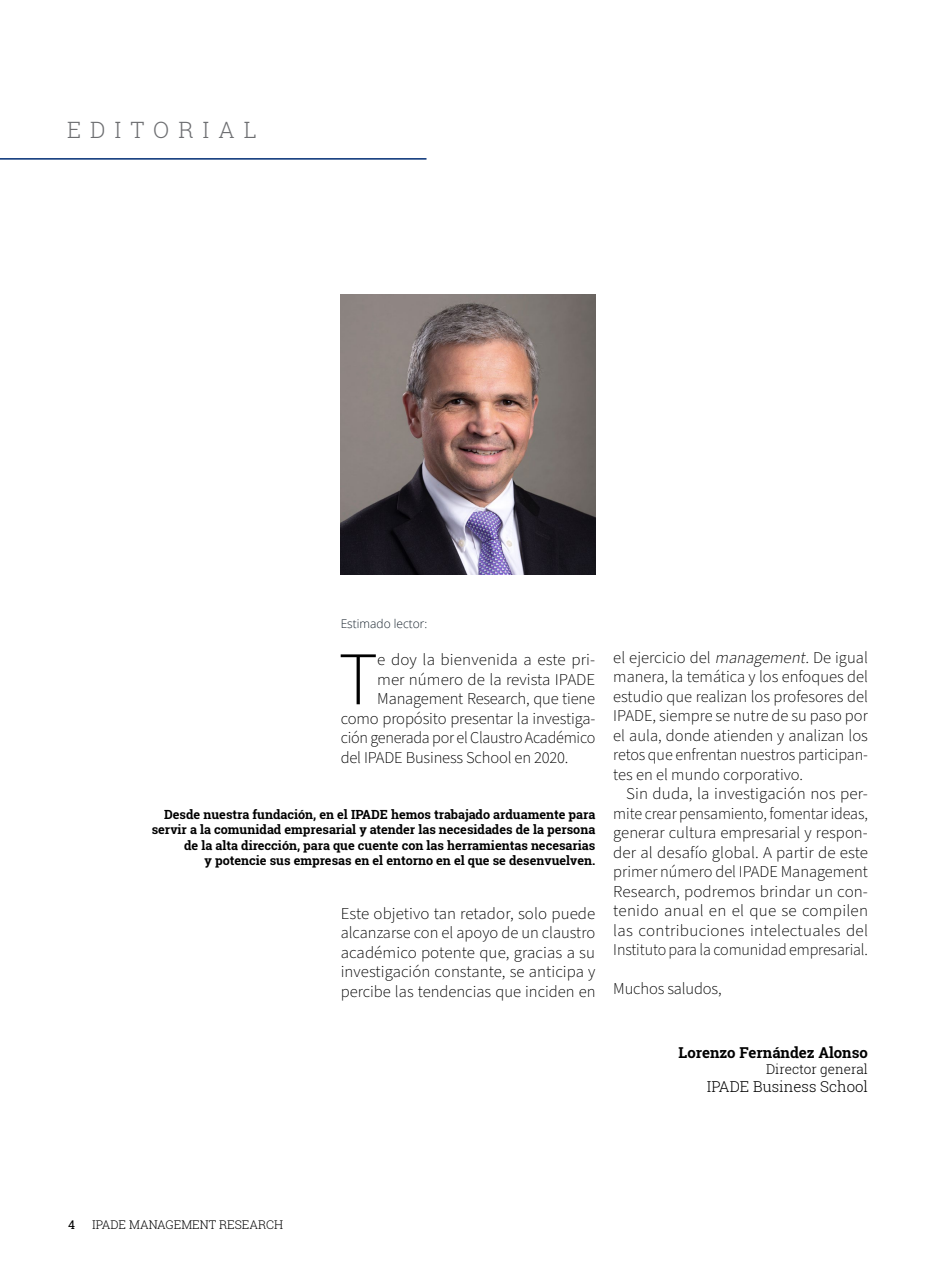
<style>
.page{position:relative;width:936px;height:1276px;background:#fff}
.page>*{position:absolute;margin:0;border:0;box-sizing:border-box;transform-origin:0 0}
.t1{font:300 75.75px "Source Sans Pro";color:#000}
.t2{font:300 22.5px "Roboto Slab";letter-spacing:.4em;color:#6d6e71}
.t3{font:300 16.5px/19.5px "Source Sans Pro";letter-spacing:-.01em;color:#000;text-align:justify}
.t4{font:700 15px "Roboto Slab";color:#000}
.t5{font:300 15px "Roboto Slab";color:#000}
.t6{font:300 13.5px "Roboto Slab";color:#000}
.t7{font:700 12.6px/15.1px "Roboto Slab";color:#000;text-align:right}
.t8{font:300 12px "Roboto Slab";color:#000}
.t9{font:300 12px "Open Sans";color:#1b2630}
.t10{font:12px "Roboto Slab";color:#000}
.s1{font-style:italic}
</style>
<div class="page">
<hr style="left:0;top:158px;width:426px;height:2px;background:#002d74">
<img style="left:340px;top:294px;width:255px;height:280px">
<h2 class="t2" style="left:67px;top:114px;width:191px">EDITORIAL</h2>
<p class="t9" style="left:340px;top:615px;width:88px">Estimado lector:</p>
<h1 class="t1" style="left:338px;top:628px;width:41px">T</h1>
<p class="t3" style="left:377px;top:650px;width:219px">e doy la bienvenida a este pri-</p>
<p class="t3" style="left:377px;top:670px;width:219px">mer número de la revista IPADE</p>
<p class="t3" style="left:377px;top:689px;width:219px">Management Research, que tiene</p>
<p class="t3" style="left:340px;top:709px;width:256px">como propósito presentar la investiga-</p>
<p class="t3" style="left:340px;top:728px;width:256px">ción generada por el Claustro Académico</p>
<p class="t3" style="left:340px;top:748px;width:229px">del IPADE Business School en 2020.</p>
<p class="t7" style="left:152px;top:807px;width:445px">Desde nuestra fundación, en el IPADE hemos trabajado arduamente para servir a la comunidad empresarial y atender las necesidades de la persona de la alta dirección, para que cuente con las herramientas necesarias<br>y potencie sus empresas en el entorno en el que se desenvuelven.</p>
<p class="t3" style="left:340px;top:904px;width:256px">Este objetivo tan retador, solo puede alcanzarse con el apoyo de un claustro académico potente que, gracias a su investigación constante, se anticipa y percibe las tendencias que inciden en</p>
<p class="t3" style="left:613px;top:648px;width:256px">el ejercicio del <span class="s1">management.</span>De igual manera, la temática y los enfoques del estudio que realizan los profesores del IPADE, siempre se nutre de su paso por el aula, donde atienden y analizan los retos que enfrentan nuestros participan&shy;tes en el mundo corporativo.</p>
<p class="t3" style="left:613px;top:784px;width:256px;text-indent:13px">Sin duda, la investigación nos per&shy;mite crear pensamiento, fomentar ideas, generar cultura empresarial y respon&shy;der al desafío global. A partir de este primer número del IPADE Management Research, podremos brindar un con&shy;tenido anual en el que se compilen las contribuciones intelectuales del Instituto para la comunidad empresarial.</p>
<p class="t3" style="left:613px;top:979px;width:110px">Muchos saludos,</p>
<p class="t4" style="left:678px;top:1042px;width:191px">Lorenzo Fernández Alonso</p>
<p class="t6" style="left:766px;top:1059px;width:103px">Director general</p>
<p class="t5" style="left:706px;top:1076px;width:163px">IPADE Business School</p>
<p class="t10" style="left:68px;top:1216px;width:8px">4</p>
<p class="t8" style="left:92px;top:1216px;width:193px">IPADE MANAGEMENT RESEARCH</p>
</div>
